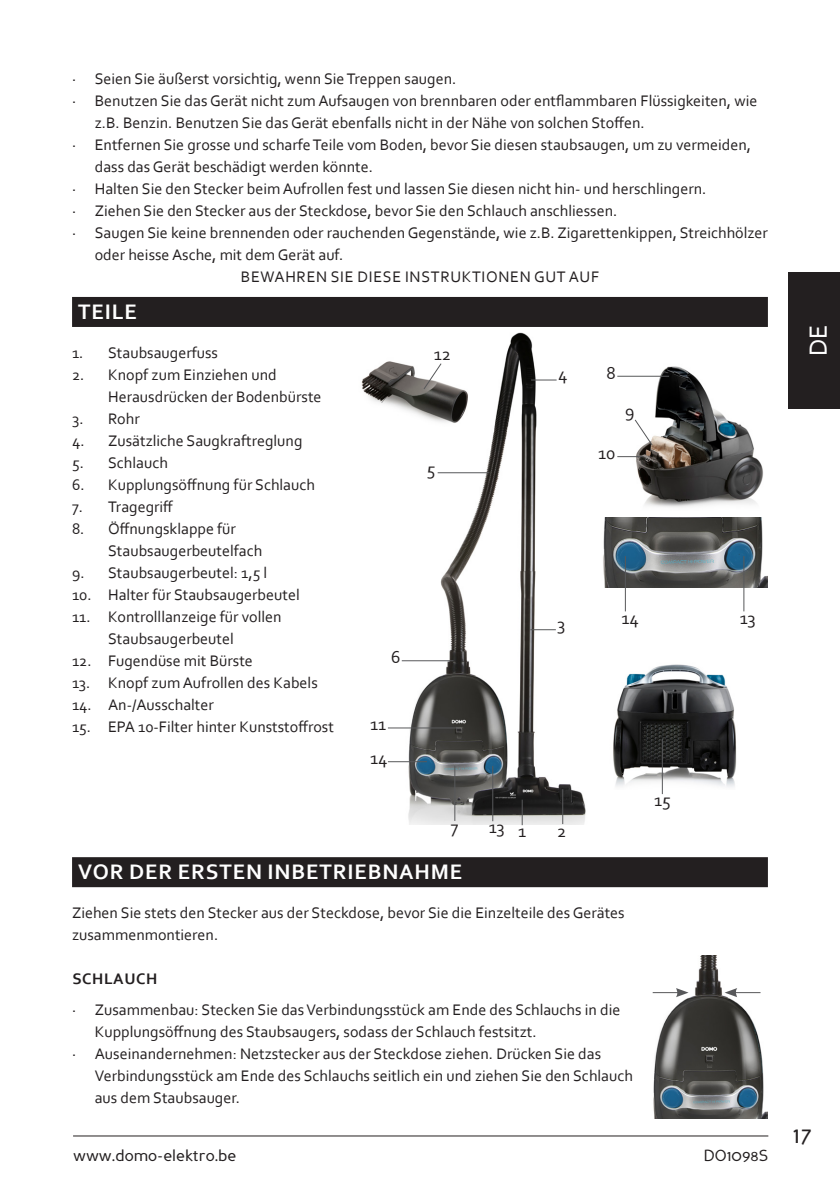
<style>
.page{position:relative;width:840px;height:1191px;background:#fff}
.page>*{position:absolute;margin:0;border:0;box-sizing:border-box;transform-origin:0 0}
.t1{font:26px "Corbel";color:#fff}
.t2{font:24px "Perspective Sans";color:#231f20}
.TITEL_NIVEAU_1{font:700 22px "Corbel";letter-spacing:.04em;color:#fff}
.t3{font:18px "Corbel";color:#231f20}
.TEKST{font:16px/22px "Corbel";color:#231f20}
.TEKST-2{font:16px "Corbel";letter-spacing:.04em;color:#231f20}
.t4{font:16px "Perspective Sans";color:#231f20}
.TITEL_NIVEAU_2{font:700 16px "Corbel";letter-spacing:.04em;color:#231f20}
</style>
<div class="page">
<hr style="left:73px;top:1135px;width:694px;height:1px;background:#231f20">
<div style="left:788px;top:272px;width:51px;height:136px;background:#231f20"></div>
<div style="left:72px;top:297px;width:695px;height:30px;background:#231f20"></div>
<div style="left:72px;top:857px;width:695px;height:30px;background:#231f20"></div>
<img style="left:613px;top:664px;width:124px;height:126px">
<img style="left:603px;top:517px;width:164px;height:70px">
<img style="left:624px;top:366px;width:139px;height:141px">
<img style="left:388px;top:332px;width:198px;height:492px">
<hr style="left:617px;top:376px;width:51px;height:1px;background:#57585a">
<svg style="left:617px;top:456px;width:25px;height:1px"></svg>
<svg style="left:633px;top:418px;width:20px;height:28px"></svg>
<hr style="left:624px;top:556px;width:1px;height:55px;background:#57585a">
<hr style="left:743px;top:556px;width:1px;height:55px;background:#57585a">
<hr style="left:661px;top:739px;width:1px;height:55px;background:#57585a">
<svg style="left:521px;top:799px;width:1px;height:26px"></svg>
<hr style="left:562px;top:789px;width:1px;height:35px;background:#57585a">
<svg style="left:530px;top:629px;width:25px;height:1px"></svg>
<svg style="left:530px;top:379px;width:26px;height:1px"></svg>
<hr style="left:437px;top:472px;width:52px;height:1px;background:#57585a">
<hr style="left:401px;top:660px;width:52px;height:1px;background:#57585a">
<hr style="left:454px;top:765px;width:1px;height:56px;background:#57585a">
<hr style="left:387px;top:727px;width:72px;height:1px;background:#57585a">
<hr style="left:387px;top:761px;width:39px;height:1px;background:#57585a">
<hr style="left:492px;top:766px;width:1px;height:55px;background:#57585a">
<img style="left:361px;top:350px;width:120px;height:88px">
<svg style="left:422px;top:362px;width:20px;height:28px"></svg>
<img style="left:653px;top:955px;width:114px;height:164px">
<svg style="left:652px;top:988px;width:36px;height:9px"></svg>
<svg style="left:724px;top:988px;width:36px;height:9px"></svg>
<p class="TEKST" style="left:72px;top:67px;width:385px">· Seien Sie äußerst vorsichtig, wenn Sie Treppen saugen.</p>
<p class="TEKST" style="left:95px;top:89px;width:663px;text-indent:-23px">· Benutzen Sie das Gerät nicht zum Aufsaugen von brennbaren oder entflammbaren Flüssigkeiten, wie z.B. Benzin. Benutzen Sie das Gerät ebenfalls nicht in der Nähe von solchen Stoffen.</p>
<p class="TEKST" style="left:95px;top:133px;width:657px;text-indent:-23px">· Entfernen Sie grosse und scharfe Teile vom Boden, bevor Sie diesen staubsaugen, um zu vermeiden, dass das Gerät beschädigt werden könnte.</p>
<p class="TEKST" style="left:72px;top:177px;width:635px">· Halten Sie den Stecker beim Aufrollen fest und lassen Sie diesen nicht hin- und herschlingern.</p>
<p class="TEKST" style="left:72px;top:199px;width:546px">· Ziehen Sie den Stecker aus der Steckdose, bevor Sie den Schlauch anschliessen.</p>
<p class="TEKST" style="left:95px;top:221px;width:674px;text-indent:-23px">· Saugen Sie keine brennenden oder rauchenden Gegenstände, wie z.B. Zigarettenkippen, Streichhölzer oder heisse Asche, mit dem Gerät auf.</p>
<p class="TEKST-2" style="left:241px;top:267px;width:359px">BEWAHREN SIE DIESE INSTRUKTIONEN GUT AUF</p>
<p class="TITEL_NIVEAU_1" style="left:78px;top:298px;width:60px">TEILE</p>
<p class="TEKST" style="left:72px;top:341px;width:147px">1. Staubsaugerfuss</p>
<p class="TEKST" style="left:108px;top:363px;width:215px;text-indent:-36px">2. Knopf zum Einziehen und<br>Herausdrücken der Bodenbürste</p>
<p class="TEKST" style="left:72px;top:407px;width:69px">3. Rohr</p>
<p class="TEKST" style="left:72px;top:429px;width:232px">4. Zusätzliche Saugkraftreglung</p>
<p class="TEKST" style="left:72px;top:451px;width:97px">5. Schlauch</p>
<p class="TEKST" style="left:72px;top:473px;width:244px">6. Kupplungsöffnung für Schlauch</p>
<p class="TEKST" style="left:72px;top:495px;width:103px">7. Tragegriff</p>
<p class="TEKST" style="left:108px;top:517px;width:156px;text-indent:-36px">8. Öffnungsklappe für<br>Staubsaugerbeutelfach</p>
<p class="TEKST" style="left:72px;top:561px;width:196px">9. Staubsaugerbeutel: 1,5 l</p>
<p class="TEKST" style="left:72px;top:583px;width:229px">10. Halter für Staubsaugerbeutel</p>
<p class="TEKST" style="left:108px;top:605px;width:175px;text-indent:-36px">11. Kontrolllanzeige für vollen<br>Staubsaugerbeutel</p>
<p class="TEKST" style="left:72px;top:649px;width:182px">12. Fugendüse mit Bürste</p>
<p class="TEKST" style="left:72px;top:671px;width:247px">13. Knopf zum Aufrollen des Kabels</p>
<p class="TEKST" style="left:72px;top:693px;width:143px">14. An-/Ausschalter</p>
<p class="TEKST" style="left:72px;top:715px;width:263px">15. EPA 10-Filter hinter Kunststoffrost</p>
<p class="t3" style="left:433px;top:343px;width:19px">12</p>
<p class="t3" style="left:606px;top:361px;width:11px">8</p>
<p class="t3" style="left:557px;top:363px;width:11px">4</p>
<p class="t3" style="left:624px;top:400px;width:11px">9</p>
<p class="t3" style="left:597px;top:442px;width:19px">10</p>
<p class="t3" style="left:426px;top:458px;width:10px">5</p>
<p class="t3" style="left:621px;top:606px;width:19px">14</p>
<p class="t3" style="left:739px;top:606px;width:17px">13</p>
<p class="t3" style="left:557px;top:613px;width:10px">3</p>
<p class="t3" style="left:391px;top:646px;width:11px">6</p>
<p class="t3" style="left:370px;top:713px;width:18px">11</p>
<p class="t3" style="left:370px;top:747px;width:19px">14</p>
<p class="t3" style="left:450px;top:816px;width:9px">7</p>
<p class="t3" style="left:488px;top:816px;width:17px">13</p>
<p class="t3" style="left:518px;top:820px;width:10px">1</p>
<p class="t3" style="left:557px;top:820px;width:11px">2</p>
<p class="TITEL_NIVEAU_1" style="left:78px;top:858px;width:385px">VOR DER ERSTEN INBETRIEBNAHME</p>
<p class="TEKST" style="left:72px;top:901px;width:554px">Ziehen Sie stets den Stecker aus der Steckdose, bevor Sie die Einzelteile des Gerätes zusammenmontieren.</p>
<p class="TITEL_NIVEAU_2" style="left:72px;top:969px;width:86px">SCHLAUCH</p>
<p class="TEKST" style="left:95px;top:998px;width:527px;text-indent:-23px">· Zusammenbau: Stecken Sie das Verbindungsstück am Ende des Schlauchs in die<br>Kupplungsöffnung des Staubsaugers, sodass der Schlauch festsitzt.</p>
<p class="TEKST" style="left:95px;top:1042px;width:539px;text-indent:-23px">· Auseinandernehmen: Netzstecker aus der Steckdose ziehen. Drücken Sie das<br>Verbindungsstück am Ende des Schlauchs seitlich ein und ziehen Sie den Schlauch aus dem Staubsauger.</p>
<p class="t3" style="left:653px;top:789px;width:18px">15</p>
<p class="t4" style="left:73px;top:1146px;width:165px">www.domo-elektro.be</p>
<p class="t4" style="left:703px;top:1146px;width:66px">DO1098S</p>
<h1 class="t1" style="left:801px;top:356px;width:33px;rotate:-90deg">DE</h1>
<h2 class="t2" style="left:792px;top:1120px;width:20px">17</h2>
</div>
